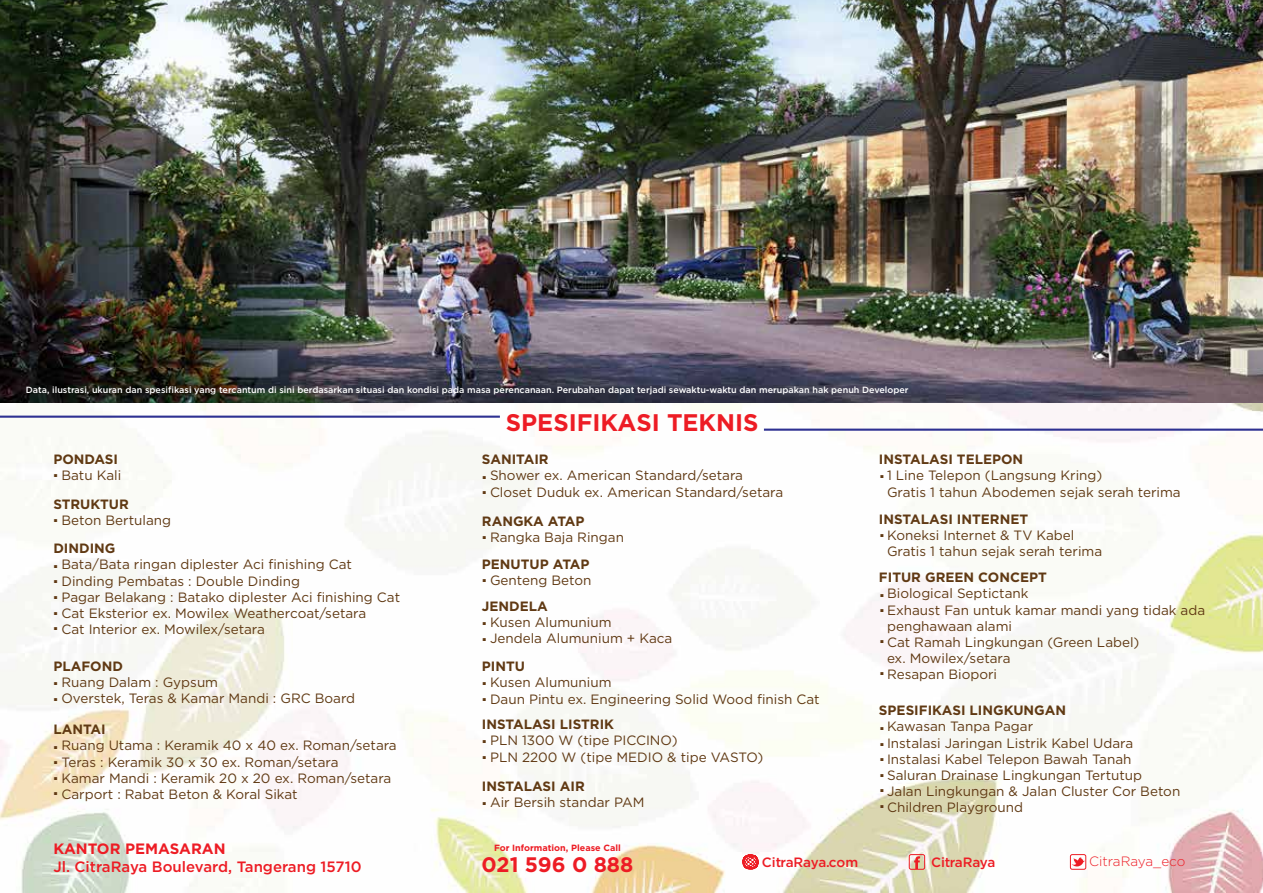
<style>
.page{position:relative;width:1263px;height:893px;background:#fff}
.page>*{position:absolute;margin:0;border:0;box-sizing:border-box;transform-origin:0 0}
.t1{font:700 24px "Gotham";color:#ed1c24}
.t2{font:700 21px "Gotham";color:#ed1c24}
.t3{font:700 18px/15.6px "Gotham";color:#603913}
.t4{font:500 15px "Gotham";color:#ed1c24}
.t5{font:700 15px "Gotham";color:#ed1c24}
.t6{font:13.5px/16.2px "Gotham";color:#603913}
.t7{font:700 13.5px "Gotham";color:#603913}
.t8{font:500 13.5px "Gotham";letter-spacing:-.015em;color:#ed1c24}
.t9{font:300 13.5px "Gotham";color:#ed1c24}
.t10{font:500 9px "Gotham";color:#fff}
.t11{font:700 9px "Gotham";color:#ed1c24}
</style>
<div class="page">
<img style="left:0;top:402px;width:1263px;height:491px">
<img style="left:0;top:0;width:1263px;height:402px">
<svg style="left:741px;top:853px;width:19px;height:17px"></svg>
<svg style="left:914px;top:856px;width:6px;height:12px"></svg>
<div style="left:909px;top:854px;width:16px;height:16px;border:1px solid #ed1c24;border-radius:2px"></div>
<div style="left:1070px;top:854px;width:16px;height:16px;border:1px solid #ed1c24;border-radius:2px"></div>
<svg style="left:1071px;top:857px;width:14px;height:10px"></svg>
<hr style="left:0;top:416px;width:500px;height:2px;background:#2e3192">
<hr style="left:764px;top:429px;width:499px;height:2px;background:#2e3192">
<p class="t10" style="left:26px;top:384px;width:884px">Data, ilustrasi, ukuran dan spesifikasi yang tercantum di sini berdasarkan situasi dan kondisi pada masa perencanaan. Perubahan dapat terjadi sewaktu-waktu dan merupakan hak penuh Developer</p>
<h1 class="t1" style="left:506px;top:407px;width:254px">SPESIFIKASI TEKNIS</h1>
<p class="t7" style="left:53px;top:450px;width:66px">PONDASI</p>
<p class="t6" style="left:61px;top:467px;width:61px">Batu Kali</p>
<p class="t7" style="left:482px;top:450px;width:68px">SANITAIR</p>
<p class="t6" style="left:490px;top:467px;width:295px">Shower ex. American Standard/setara<br>Closet Duduk ex. American Standard/setara</p>
<h3 class="t3" style="left:53px;top:462px;width:7px">.</h3>
<h3 class="t3" style="left:482px;top:464px;width:7px">. .</h3>
<p class="t7" style="left:53px;top:495px;width:77px">STRUKTUR</p>
<p class="t6" style="left:61px;top:512px;width:111px">Beton Bertulang</p>
<p class="t7" style="left:482px;top:512px;width:104px">RANGKA ATAP</p>
<p class="t6" style="left:490px;top:529px;width:135px">Rangka Baja Ringan</p>
<p class="t7" style="left:482px;top:555px;width:109px">PENUTUP ATAP</p>
<p class="t6" style="left:490px;top:572px;width:103px">Genteng Beton</p>
<h3 class="t3" style="left:53px;top:508px;width:7px">.</h3>
<h3 class="t3" style="left:482px;top:525px;width:7px">.</h3>
<p class="t7" style="left:53px;top:539px;width:64px">DINDING</p>
<p class="t6" style="left:61px;top:556px;width:340px">Bata/Bata ringan diplester Aci finishing Cat Dinding Pembatas : Double Dinding<br>Pagar Belakang : Batako diplester Aci finishing Cat Cat Eksterior ex. Mowilex Weathercoat/setara<br>Cat Interior ex. Mowilex/setara</p>
<h3 class="t3" style="left:53px;top:553px;width:7px;text-align:justify">. . . . .</h3>
<h3 class="t3" style="left:482px;top:568px;width:7px">.</h3>
<p class="t7" style="left:482px;top:597px;width:67px">JENDELA</p>
<p class="t6" style="left:490px;top:614px;width:184px">Kusen Alumunium<br>Jendela Alumunium + Kaca</p>
<p class="t7" style="left:482px;top:657px;width:45px">PINTU</p>
<p class="t6" style="left:490px;top:674px;width:331px">Kusen Alumunium<br>Daun Pintu ex. Engineering Solid Wood finish Cat</p>
<p class="t7" style="left:482px;top:715px;width:134px">INSTALASI LISTRIK</p>
<p class="t6" style="left:490px;top:732px;width:275px">PLN 1300 W (tipe PICCINO)<br>PLN 2200 W (tipe MEDIO &amp; tipe VASTO)</p>
<h3 class="t3" style="left:482px;top:611px;width:7px">. .</h3>
<p class="t7" style="left:53px;top:657px;width:71px">PLAFOND</p>
<p class="t6" style="left:61px;top:674px;width:295px">Ruang Dalam : Gypsum<br>Overstek, Teras &amp; Kamar Mandi : GRC Board</p>
<p class="t7" style="left:53px;top:720px;width:54px">LANTAI</p>
<p class="t6" style="left:61px;top:737px;width:337px">Ruang Utama : Keramik 40 x 40 ex. Roman/setara Teras : Keramik 30 x 30 ex. Roman/setara<br>Kamar Mandi : Keramik 20 x 20 ex. Roman/setara Carport : Rabat Beton &amp; Koral Sikat</p>
<h3 class="t3" style="left:53px;top:671px;width:7px">. .</h3>
<h3 class="t3" style="left:482px;top:671px;width:7px">. .</h3>
<h3 class="t3" style="left:53px;top:734px;width:7px;text-align:justify">. . . .</h3>
<h3 class="t3" style="left:482px;top:729px;width:7px">. .</h3>
<p class="t7" style="left:482px;top:777px;width:104px">INSTALASI AIR</p>
<p class="t6" style="left:490px;top:794px;width:156px">Air Bersih standar PAM</p>
<h3 class="t3" style="left:482px;top:791px;width:7px">.</h3>
<p class="t7" style="left:879px;top:450px;width:146px">INSTALASI TELEPON</p>
<p class="t6" style="left:887px;top:467px;width:295px">1 Line Telepon (Langsung Kring)<br>Gratis 1 tahun Abodemen sejak serah terima</p>
<p class="t7" style="left:879px;top:510px;width:151px">INSTALASI INTERNET</p>
<p class="t6" style="left:887px;top:527px;width:217px">Koneksi Internet &amp; TV Kabel<br>Gratis 1 tahun sejak serah terima</p>
<p class="t7" style="left:879px;top:568px;width:169px">FITUR GREEN CONCEPT</p>
<p class="t6" style="left:887px;top:585px;width:320px">Biological Septictank<br>Exhaust Fan untuk kamar mandi yang tidak ada penghawaan alami<br>Cat Ramah Lingkungan (Green Label)<br>ex. Mowilex/setara<br>Resapan Biopori</p>
<p class="t7" style="left:879px;top:701px;width:189px">SPESIFIKASI LINGKUNGAN</p>
<p class="t6" style="left:887px;top:718px;width:295px">Kawasan Tanpa Pagar<br>Instalasi Jaringan Listrik Kabel Udara Instalasi Kabel Telepon Bawah Tanah Saluran Drainase Lingkungan Tertutup Jalan Lingkungan &amp; Jalan Cluster Cor Beton Children Playground</p>
<h3 class="t3" style="left:879px;top:464px;width:7px">.</h3>
<h3 class="t3" style="left:879px;top:523px;width:7px">.</h3>
<h3 class="t3" style="left:879px;top:582px;width:7px">. .</h3>
<h3 class="t3" style="left:879px;top:621px;width:7px;line-height:31.2px">. .</h3>
<h3 class="t3" style="left:879px;top:716px;width:7px;text-align:justify">. . . . . .</h3>
<p class="t5" style="left:53px;top:838px;width:174px">KANTOR PEMASARAN</p>
<p class="t4" style="left:53px;top:857px;width:310px">Jl. CitraRaya Boulevard, Tangerang 15710</p>
<p class="t11" style="left:494px;top:841px;width:128px">For Information, Please Call</p>
<h2 class="t2" style="left:481px;top:851px;width:153px">021 596 0 888</h2>
<p class="t8" style="left:762px;top:854px;width:98px">CitraRaya.com</p>
<p class="t8" style="left:931px;top:854px;width:66px">CitraRaya</p>
<p class="t9" style="left:1089px;top:853px;width:98px">CitraRaya_eco</p>
</div>
